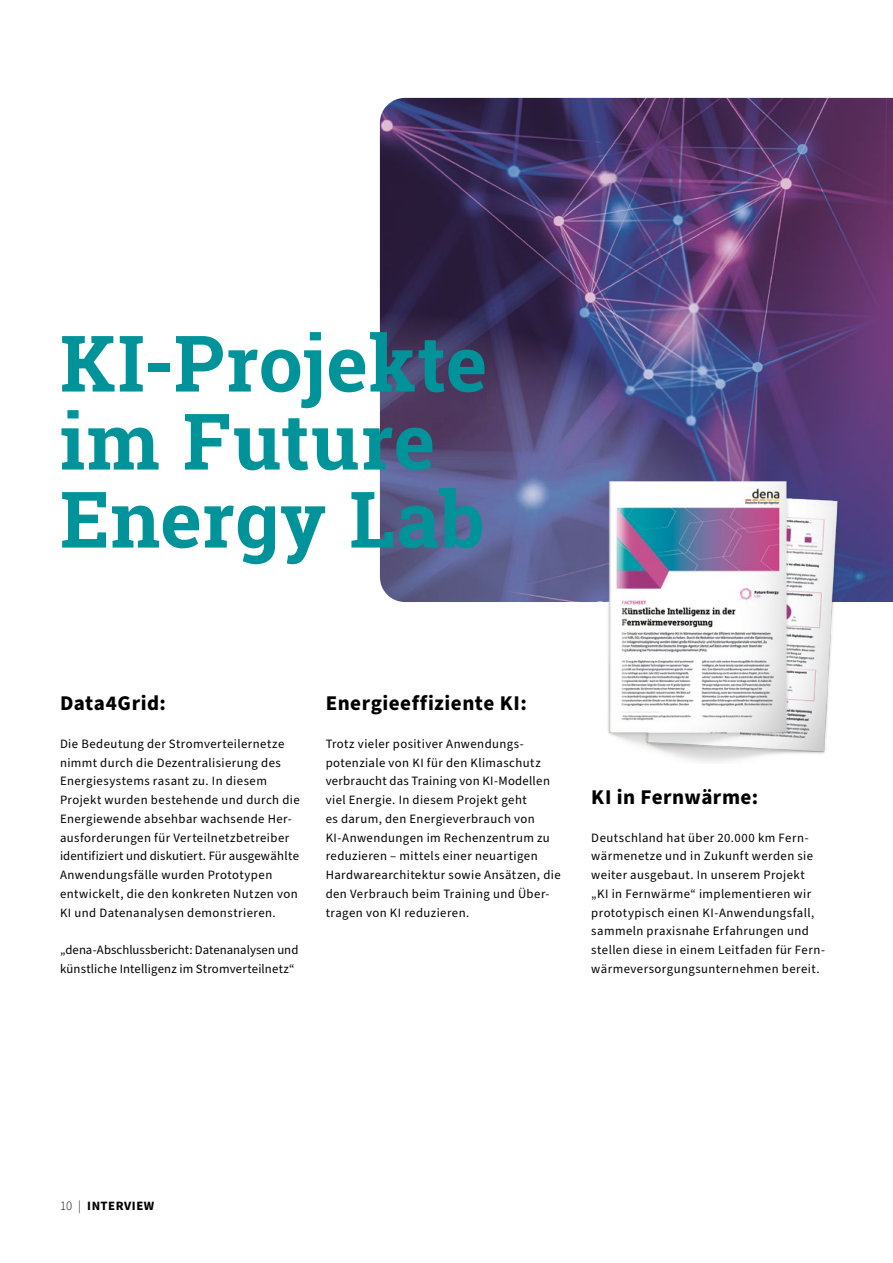
<style>
.page{position:relative;width:893px;height:1263px;background:#fff}
.page>*{position:absolute;margin:0;border:0;box-sizing:border-box;transform-origin:0 0}
.H1_Robotoslab{font:700 78px/78px "Roboto Slab";letter-spacing:.01em;color:#009399}
.H3_Source_Sans{font:700 21px "Source Sans Pro";letter-spacing:.025em;color:#000}
.t1{font:12.75px/18.8px "Source Sans Pro";letter-spacing:.035em;color:#000}
.t2{font:12.75px/18.8px "Source Sans Pro";letter-spacing:.005em;color:#000}
.t3{font:700 12.75px "Source Sans Pro";letter-spacing:.04em;color:#000}
.s1{font-weight:300}
</style>
<div class="page">
<img style="left:380px;top:98px;width:387px;height:187px">
<svg style="left:379px;top:285px;width:388px;height:317px;background:#555081"></svg>
<img style="left:574px;top:470px;width:193px;height:292px">
<svg style="left:767px;top:97px;width:126px;height:658px"></svg>
<p class="H1_Robotoslab" style="left:60px;top:323px;width:429px">KI-Projekte im Future<br>Energy Lab</p>
<p class="H3_Source_Sans" style="left:60px;top:689px;width:108px">Data4Grid:</p>
<p class="t1" style="left:60px;top:735px;width:241px">Die Bedeutung der Stromverteilernetze nimmt durch die Dezentralisierung des Energiesystems rasant zu. In diesem Projekt wurden bestehende und durch die Energiewende absehbar wachsende Her&shy;ausforderungen für Verteilnetzbetreiber identifiziert und diskutiert. Für ausgewählte Anwendungsfälle wurden Prototypen entwickelt, die den konkreten Nutzen von KI und Datenanalysen demonstrieren.</p>
<p class="t2" style="left:60px;top:941px;width:240px">„dena-Abschlussbericht: Datenanalysen und künstliche Intelligenz im Stromverteilnetz“</p>
<p class="H3_Source_Sans" style="left:326px;top:689px;width:203px">Energieeffiziente KI:</p>
<p class="t1" style="left:326px;top:735px;width:237px">Trotz vieler positiver Anwendungs&shy;potenziale von KI für den Klimaschutz verbraucht das Training von KI-Modellen viel Energie. In diesem Projekt geht<br>es darum, den Energieverbrauch von KI-Anwendungen im Rechenzentrum zu reduzieren – mittels einer neuartigen Hardwarearchitektur sowie Ansätzen, die den Verbrauch beim Training und Über&shy;tragen von KI reduzieren.</p>
<p class="H3_Source_Sans" style="left:591px;top:783px;width:169px">KI in Fernwärme:</p>
<p class="t1" style="left:591px;top:828px;width:235px">Deutschland hat über 20.000 km Fern&shy;wärmenetze und in Zukunft werden sie weiter ausgebaut. In unserem Projekt „KI in Fernwärme“ implementieren wir prototypisch einen KI-Anwendungsfall, sammeln praxisnahe Erfahrungen und stellen diese in einem Leitfaden für Fern&shy;wärmeversorgungsunternehmen bereit.</p>
<p class="t3" style="left:60px;top:1197px;width:96px"><span class="s1">10 |</span> INTERVIEW</p>
</div>
